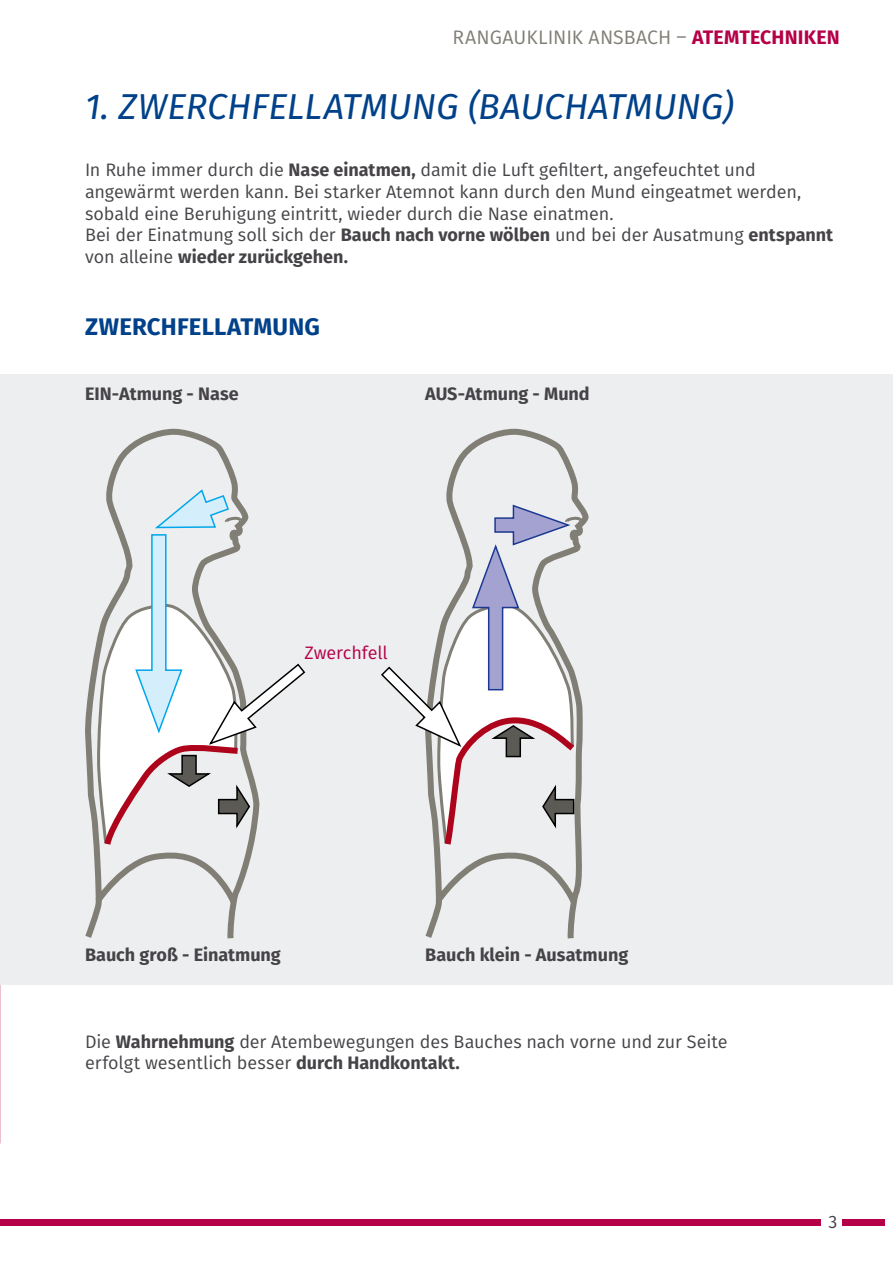
<style>
.page{position:relative;width:893px;height:1263px;background:#fff}
.page>*{position:absolute;margin:0;border:0;box-sizing:border-box;transform-origin:0 0}
.t1{font:italic 36px "Fira Sans";color:#00418a}
.t2{font:700 24px "Fira Sans";letter-spacing:.01em;color:#00418a}
.t3{font:19.5px "Fira Sans";color:#817e76}
.t4{font:18px/21.6px "Fira Sans";letter-spacing:-.005em;color:#454347}
.t5{font:700 18px "Fira Sans";color:#454347}
.t6{font:18px "Fira Sans";letter-spacing:-.005em;color:#b50048}
.s1{font-weight:700;color:#b50048}
.s2{font-weight:700}
</style>
<div class="page">
<div style="left:0;top:374px;width:893px;height:610px;background:#edeeef"></div>
<svg style="left:85px;top:428px;width:168px;height:511px"></svg>
<svg style="left:425px;top:428px;width:162px;height:511px"></svg>
<svg style="left:381px;top:504px;width:203px;height:347px"></svg>
<svg style="left:97px;top:488px;width:209px;height:363px"></svg>
<div style="left:0;top:1219px;width:821px;height:6px;background:#b50048"></div>
<div style="left:842px;top:1219px;width:42px;height:6px;background:#b50048"></div>
<p class="t3" style="left:452px;top:22px;width:389px">RANGAUKLINIK ANSBACH – <span class="s1">ATEMTECHNIKEN</span></p>
<h1 class="t1" style="left:85px;top:79px;width:650px">1. ZWERCHFELLATMUNG (BAUCHATMUNG)</h1>
<p class="t4" style="left:85px;top:159px;width:750px">In Ruhe immer durch die <span class="s2">Nase einatmen,</span> damit die Luft gefiltert, angefeuchtet und angewärmt werden kann. Bei starker Atemnot kann durch den Mund eingeatmet werden, sobald eine Beruhigung eintritt, wieder durch die Nase einatmen.<br>Bei der Einatmung soll sich der <span class="s2">Bauch nach vorne wölben</span> und bei der Ausatmung <span class="s2">entspannt </span>von alleine <span class="s2">wieder zurückgehen.</span></p>
<h2 class="t2" style="left:85px;top:306px;width:236px">ZWERCHFELLATMUNG</h2>
<p class="t5" style="left:85px;top:378px;width:155px">EIN-Atmung - Nase</p>
<p class="t5" style="left:425px;top:378px;width:166px">AUS-Atmung - Mund</p>
<p class="t6" style="left:304px;top:639px;width:85px">Zwerchfell</p>
<p class="t5" style="left:85px;top:940px;width:197px">Bauch groß - Einatmung</p>
<p class="t5" style="left:425px;top:940px;width:204px">Bauch klein - Ausatmung</p>
<p class="t4" style="left:85px;top:1030px;width:644px">Die <span class="s2">Wahrnehmung</span> der Atembewegungen des Bauches nach vorne und zur Seite erfolgt wesentlich besser <span class="s2">durch Handkontakt.</span></p>
<p class="t4" style="left:828px;top:1210px;width:10px">3</p>
</div>
